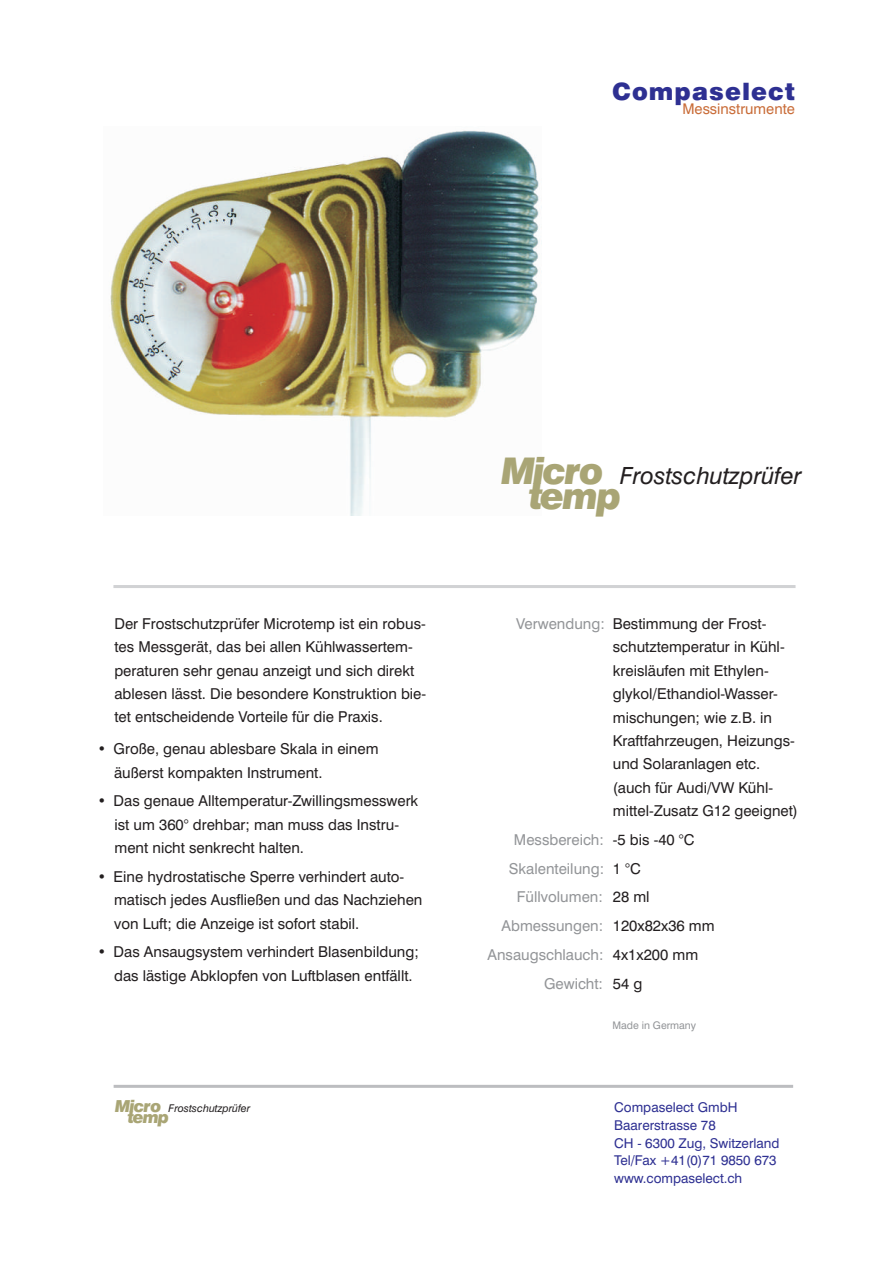
<style>
.page{position:relative;width:893px;height:1263px;background:#fff}
.page>*{position:absolute;margin:0;border:0;box-sizing:border-box;transform-origin:0 0}
.t1{font:italic 900 36.75px "Swiss 721 BT";letter-spacing:-.055em;color:#a9a575}
.t2{font:900 24px "Swiss 721 BT";letter-spacing:.045em;color:#2e3092}
.t3{font:italic 23.7px "Swiss 721 BT";color:#231f20}
.t4{font:italic 900 16.5px "Swiss 721 BT";letter-spacing:-.055em;color:#a9a575}
.t5{font:15px/23.4px "Swiss 721 BT";color:#231f20}
.t6{font:15px/29px "Swiss 721 BT";color:#939598;text-align:center}
.t7{font:14.7px "Swiss 721 BT";color:#c96c38}
.t8{font:13.5px/17.9px "Swiss 721 BT";color:#2e3092}
.t9{font:italic 10.65px "Swiss 721 BT";color:#231f20}
.t10{font:10.5px "Swiss 721 BT";color:#939598}
</style>
<div class="page">
<img style="left:110px;top:130px;width:430px;height:386px">
<hr style="left:113px;top:585px;width:682px;height:3px;background:#d1d2d4">
<hr style="left:114px;top:1085px;width:679px;height:3px;background:#bcbdc0">
<h2 class="t2" style="left:612px;top:82px;width:184px">Compaselect</h2>
<p class="t7" style="left:682px;top:102px;width:114px">Messinstrumente</p>
<p class="t5" style="left:114px;top:613px;width:313px">Der Frostschutzprüfer Microtemp ist ein robus&shy;tes Messgerät, das bei allen Kühlwassertem&shy;peraturen sehr genau anzeigt und sich direkt ablesen lässt. Die besondere Konstruktion bie&shy;tet entscheidende Vorteile für die Praxis.</p>
<p class="t5" style="left:114px;top:739px;width:266px;text-indent:-17px">• Große, genau ablesbare Skala in einem äußerst kompakten Instrument.</p>
<p class="t5" style="left:115px;top:791px;width:305px;text-indent:-17px">• Das genaue Alltemperatur-Zwillingsmesswerk ist um 360° drehbar; man muss das Instru&shy;ment nicht senkrecht halten.</p>
<p class="t5" style="left:114px;top:866px;width:310px;text-indent:-17px">• Eine hydrostatische Sperre verhindert auto&shy;matisch jedes Ausfließen und das Nachziehen von Luft; die Anzeige ist sofort stabil.</p>
<p class="t5" style="left:114px;top:942px;width:306px;text-indent:-17px">• Das Ansaugsystem verhindert Blasenbildung; das lästige Abklopfen von Luftblasen entfällt.</p>
<p class="t4" style="left:115px;top:1099px;width:48px">Micro</p>
<p class="t4" style="left:128px;top:1111px;width:43px">temp</p>
<p class="t9" style="left:169px;top:1104px;width:83px">Frostschutzprüfer</p>
<h1 class="t1" style="left:501px;top:456px;width:104px">Micro</h1>
<h1 class="t1" style="left:529px;top:481px;width:94px">temp</h1>
<h3 class="t3" style="left:620px;top:466px;width:183px">Frostschutzprüfer</h3>
<p class="t6" style="left:516px;top:610px;width:90px">Verwendung:</p>
<p class="t6" style="left:514px;top:826px;width:92px">Messbereich:</p>
<p class="t6" style="left:509px;top:856px;width:97px;line-height:27.9px">Skalenteilung:<br>Füllvolumen:</p>
<p class="t6" style="left:488px;top:913px;width:117px;text-align:right">Abmessungen:<br>Ansaugschlauch:<br>Gewicht:</p>
<p class="t5" style="left:613px;top:613px;width:187px">Bestimmung der Frost&shy;schutztemperatur in Kühl&shy;kreisläufen mit Ethylen&shy;glykol/Ethandiol-Wasser&shy;mischungen; wie z.B. in<br>Kraftfahrzeugen, Heizungs&shy;und Solaranlagen etc. (auch für Audi/VW Kühl&shy;mittel-Zusatz G12 geeignet)</p>
<p class="t5" style="left:613px;top:826px;width:103px;line-height:28.8px">-5 bis -40 °C<br>1 °C<br>28 ml<br>120x82x36 mm<br>4x1x200 mm<br>54 g</p>
<p class="t10" style="left:612px;top:1021px;width:85px">Made in Germany</p>
<p class="t8" style="left:614px;top:1099px;width:167px">Compaselect GmbH<br>Baarerstrasse 78<br>CH - 6300 Zug, Switzerland<br>Tel/Fax +41(0)71 9850 673 www.compaselect.ch</p>
</div>
